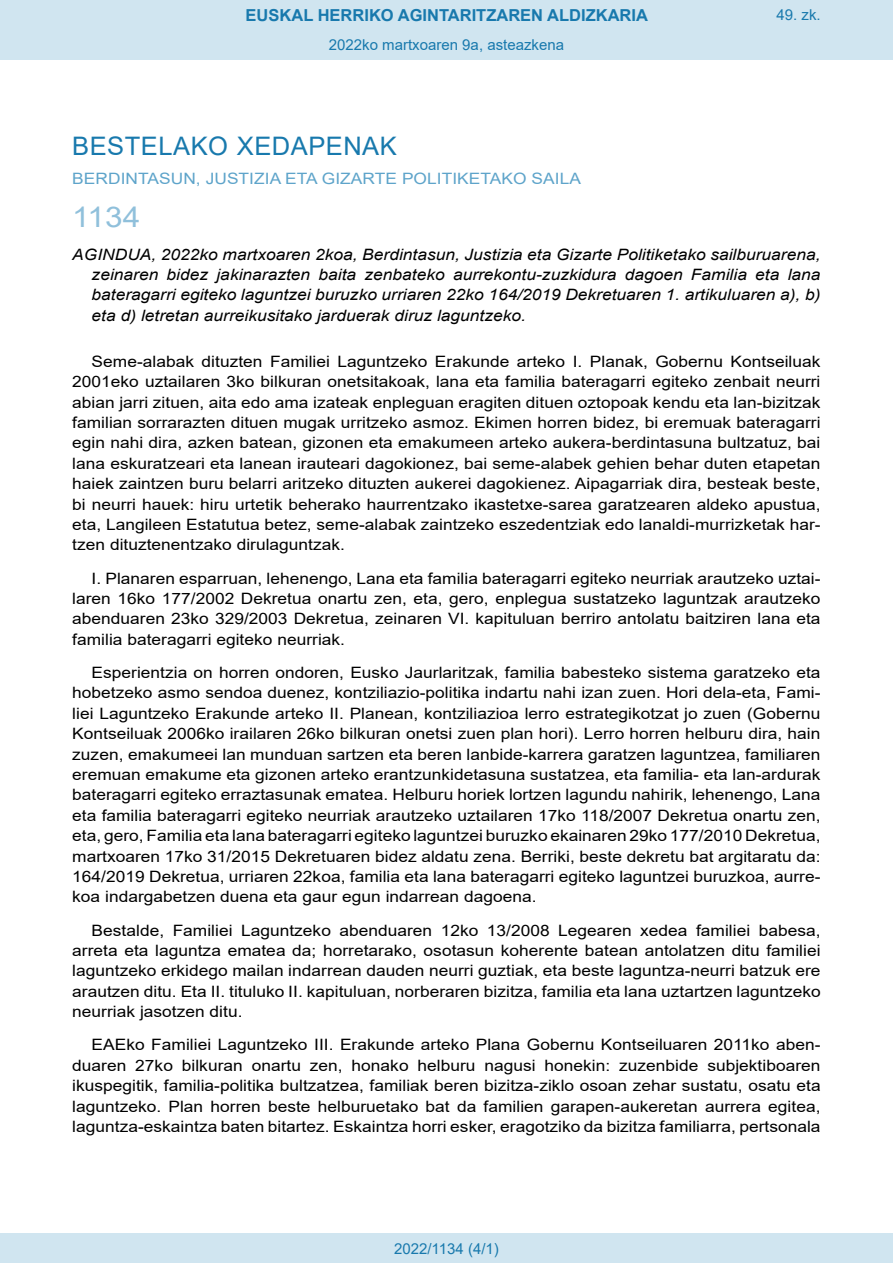
<style>
.page{position:relative;width:893px;height:1263px;background:#fff}
.page>*{position:absolute;margin:0;border:0;box-sizing:border-box;transform-origin:0 0}
.BOPVOrden{font:28.5px "Arial";color:#90c0db;scale:1.11 1}
.BOPVSeccion{font:25.5px "Arial";letter-spacing:.02em;color:#1879ad}
.t1{font:700 16.5px "Arial";color:#1879ad}
.BOPVDetalle{font:15.6px/20.4px "Arial";color:#000;text-align:justify;scale:1.11 1}
.BOPVTitulo{font:italic 15.6px/20.4px "Arial";color:#000;text-align:justify;scale:1.11 1}
.BOPVOrganismo{font:15.6px "Arial";letter-spacing:.005em;color:#5ea4ca;scale:1.11 1}
.Paginacion_Centro{font:15px "Arial";color:#1879ad}
</style>
<div class="page">
<div style="left:0;top:0;width:893px;height:60px;background:#d0e5f0"></div>
<div style="left:0;top:1233px;width:893px;height:30px;background:#d0e5f0"></div>
<p class="t1" style="left:246px;top:3px;width:404px">EUSKAL HERRIKO AGINTARITZAREN ALDIZKARIA</p>
<p class="Paginacion_Centro" style="left:329px;top:35px;width:237px">2022ko martxoaren 9a, asteazkena</p>
<p class="Paginacion_Centro" style="left:776px;top:5px;width:46px">49. zk.</p>
<p class="BOPVSeccion" style="left:72px;top:128px;width:326px">BESTELAKO XEDAPENAK</p>
<p class="BOPVOrganismo" style="left:72px;top:168px;width:460px">BERDINTASUN, JUSTIZIA ETA GIZARTE POLITIKETAKO SAILA</p>
<p class="BOPVOrden" style="left:72px;top:197px;width:63px">1134</p>
<p class="BOPVTitulo" style="left:92px;top:244px;width:658px;text-indent:-19px">AGINDUA, 2022ko martxoaren 2koa, Berdintasun, Justizia eta Gizarte Politiketako sailburuarena, zeinaren bidez jakinarazten baita zenbateko aurrekontu-zuzkidura dagoen Familia eta lana bateragarri egiteko laguntzei buruzko urriaren 22ko 164/2019 Dekretuaren 1. artikuluaren a), b) eta d) letretan aurreikusitako jarduerak diruz laguntzeko.</p>
<p class="BOPVDetalle" style="left:72px;top:351px;width:676px;text-indent:19px">Seme-alabak dituzten Familiei Laguntzeko Erakunde arteko I. Planak, Gobernu Kontseiluak 2001eko uztailaren 3ko bilkuran onetsitakoak, lana eta familia bateragarri egiteko zenbait neurri abian jarri zituen, aita edo ama izateak enpleguan eragiten dituen oztopoak kendu eta lan-bizitzak familian sorrarazten dituen mugak urritzeko asmoz. Ekimen horren bidez, bi eremuak bateragarri egin nahi dira, azken batean, gizonen eta emakumeen arteko aukera-berdintasuna bultzatuz, bai lana eskuratzeari eta lanean irauteari dagokionez, bai seme-alabek gehien behar duten etapetan haiek zaintzen buru belarri aritzeko dituzten aukerei dagokienez. Aipagarriak dira, besteak beste, bi neurri hauek: hiru urtetik beherako haurrentzako ikastetxe-sarea garatzearen aldeko apustua, eta, Langileen Estatutua betez, seme-alabak zaintzeko eszedentziak edo lanaldi-murrizketak har&shy;tzen dituztenentzako dirulaguntzak.</p>
<p class="BOPVDetalle" style="left:72px;top:568px;width:676px;text-indent:19px">I. Planaren esparruan, lehenengo, Lana eta familia bateragarri egiteko neurriak arautzeko uztai&shy;laren 16ko 177/2002 Dekretua onartu zen, eta, gero, enplegua sustatzeko laguntzak arautzeko abenduaren 23ko 329/2003 Dekretua, zeinaren VI. kapituluan berriro antolatu baitziren lana eta familia bateragarri egiteko neurriak.</p>
<p class="BOPVDetalle" style="left:72px;top:662px;width:676px;text-indent:19px">Esperientzia on horren ondoren, Eusko Jaurlaritzak, familia babesteko sistema garatzeko eta hobetzeko asmo sendoa duenez, kontziliazio-politika indartu nahi izan zuen. Hori dela-eta, Fami&shy;liei Laguntzeko Erakunde arteko II. Planean, kontziliazioa lerro estrategikotzat jo zuen (Gobernu Kontseiluak 2006ko irailaren 26ko bilkuran onetsi zuen plan hori). Lerro horren helburu dira, hain zuzen, emakumeei lan munduan sartzen eta beren lanbide-karrera garatzen laguntzea, familiaren eremuan emakume eta gizonen arteko erantzunkidetasuna sustatzea, eta familia- eta lan-ardurak bateragarri egiteko erraztasunak ematea. Helburu horiek lortzen lagundu nahirik, lehenengo, Lana eta familia bateragarri egiteko neurriak arautzeko uztailaren 17ko 118/2007 Dekretua onartu zen, eta, gero, Familia eta lana bateragarri egiteko laguntzei buruzko ekainaren 29ko 177/2010 Dekretua, martxoaren 17ko 31/2015 Dekretuaren bidez aldatu zena. Berriki, beste dekretu bat argitaratu da:<br>164/2019 Dekretua, urriaren 22koa, familia eta lana bateragarri egiteko laguntzei buruzkoa, aurre&shy;koa indargabetzen duena eta gaur egun indarrean dagoena.</p>
<p class="BOPVDetalle" style="left:72px;top:920px;width:676px;text-indent:19px">Bestalde, Familiei Laguntzeko abenduaren 12ko 13/2008 Legearen xedea familiei babesa, arreta eta laguntza ematea da; horretarako, osotasun koherente batean antolatzen ditu familiei laguntzeko erkidego mailan indarrean dauden neurri guztiak, eta beste laguntza-neurri batzuk ere arautzen ditu. Eta II. tituluko II. kapituluan, norberaren bizitza, familia eta lana uztartzen laguntzeko neurriak jasotzen ditu.</p>
<p class="BOPVDetalle" style="left:72px;top:1034px;width:676px;text-indent:19px">EAEko Familiei Laguntzeko III. Erakunde arteko Plana Gobernu Kontseiluaren 2011ko aben&shy;duaren 27ko bilkuran onartu zen, honako helburu nagusi honekin: zuzenbide subjektiboaren ikuspegitik, familia-politika bultzatzea, familiak beren bizitza-ziklo osoan zehar sustatu, osatu eta laguntzeko. Plan horren beste helburuetako bat da familien garapen-aukeretan aurrera egitea, laguntza-eskaintza baten bitartez. Eskaintza horri esker, eragotziko da bizitza familiarra, pertsonala</p>
<p class="Paginacion_Centro" style="left:394px;top:1238px;width:106px">2022/1134 (4/1)</p>
</div>
